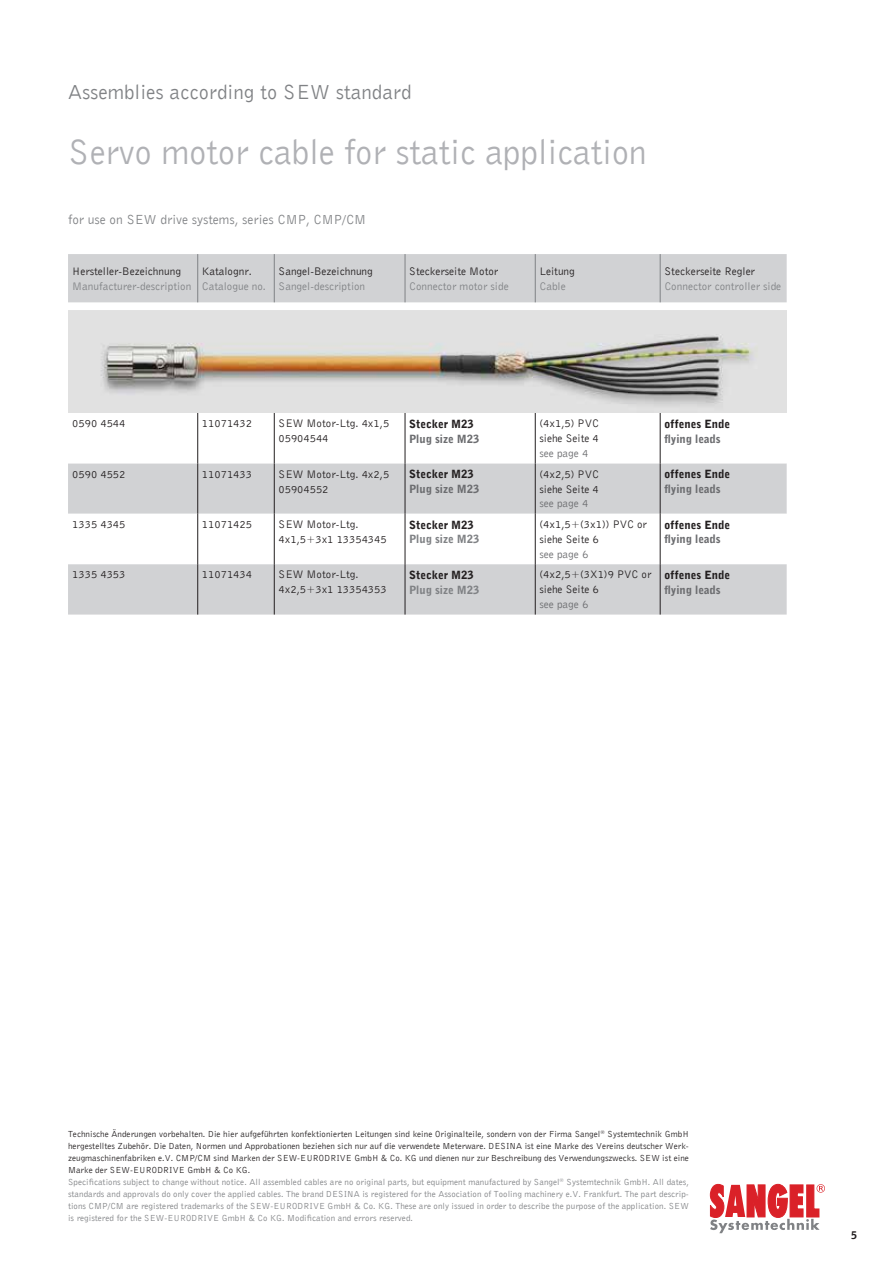
<style>
.page{position:relative;width:893px;height:1263px;background:#fff}
.page>*{position:absolute;margin:0;border:0;box-sizing:border-box;transform-origin:0 0}
.t1{font:36px "Bell Gothic BT Roman";letter-spacing:-.01em;color:#b0b1b5}
.t2{font:21px "Bell Gothic BT Roman";color:#808285}
.t3{font:13.5px "Bell Gothic BT Roman";color:#808285}
.t4{font:11.25px/14.9px "Bell Gothic BT Roman";color:#231f20}
.t5{font:11.25px "Bell Gothic BT Roman";color:#808285}
.t6{font:11.25px "Bell Gothic BT Black";color:#231f20}
.t7{font:11.25px "Bell Gothic BT Black";color:#6c6d70}
.t8{font:11.25px "Bell Gothic BT Roman";color:#6c6d70}
.t9{font:11.25px "Bell Gothic BT Black";color:#808285}
.t10{font:10.5px "Bell Gothic BT Black";color:#231f20}
.t11{font:9px/12px "Bell Gothic BT Roman";letter-spacing:.005em;color:#808285}
.s1{color:#231f20}
</style>
<div class="page">
<svg style="left:710px;top:1184px;width:115px;height:49px"></svg>
<svg style="left:68px;top:254px;width:719px;height:361px;background:#d4d5d7"></svg>
<svg style="left:68px;top:413px;width:719px;height:151px"></svg>
<hr style="left:197px;top:254px;width:1px;height:48px;background:#808285">
<hr style="left:274px;top:254px;width:1px;height:48px;background:#808285">
<hr style="left:405px;top:254px;width:1px;height:48px;background:#808285">
<hr style="left:535px;top:254px;width:1px;height:48px;background:#808285">
<hr style="left:660px;top:254px;width:1px;height:48px;background:#808285">
<hr style="left:197px;top:413px;width:1px;height:50px;background:#231f20">
<hr style="left:197px;top:514px;width:1px;height:50px;background:#231f20">
<hr style="left:274px;top:413px;width:1px;height:50px;background:#231f20">
<hr style="left:274px;top:514px;width:1px;height:50px;background:#231f20">
<hr style="left:405px;top:413px;width:1px;height:50px;background:#231f20">
<hr style="left:405px;top:514px;width:1px;height:50px;background:#231f20">
<hr style="left:535px;top:413px;width:1px;height:50px;background:#231f20">
<hr style="left:535px;top:514px;width:1px;height:50px;background:#231f20">
<hr style="left:660px;top:413px;width:1px;height:50px;background:#231f20">
<hr style="left:660px;top:514px;width:1px;height:50px;background:#231f20">
<hr style="left:197px;top:463px;width:1px;height:51px;background:#231f20">
<hr style="left:197px;top:564px;width:1px;height:51px;background:#231f20">
<hr style="left:274px;top:463px;width:1px;height:51px;background:#231f20">
<hr style="left:274px;top:564px;width:1px;height:51px;background:#231f20">
<hr style="left:405px;top:463px;width:1px;height:51px;background:#231f20">
<hr style="left:405px;top:564px;width:1px;height:51px;background:#231f20">
<hr style="left:535px;top:463px;width:1px;height:51px;background:#231f20">
<hr style="left:535px;top:564px;width:1px;height:51px;background:#231f20">
<hr style="left:660px;top:463px;width:1px;height:51px;background:#231f20">
<hr style="left:660px;top:564px;width:1px;height:51px;background:#231f20">
<img style="left:68px;top:310px;width:719px;height:103px">
<h2 class="t2" style="left:68px;top:79px;width:345px">Assemblies according to SEW standard</h2>
<h1 class="t1" style="left:68px;top:129px;width:580px">Servo motor cable for static application</h1>
<h3 class="t3" style="left:68px;top:211px;width:300px">for use on SEW drive systems, series CMP, CMP/CM</h3>
<p class="t4" style="left:72px;top:263px;width:110px">Hersteller-Bezeichnung</p>
<p class="t5" style="left:72px;top:279px;width:121px">Manufacturer-description</p>
<p class="t4" style="left:202px;top:263px;width:51px">Katalognr.</p>
<p class="t5" style="left:202px;top:279px;width:66px">Catalogue no.</p>
<p class="t4" style="left:279px;top:263px;width:96px">Sangel-Bezeichnung</p>
<p class="t5" style="left:279px;top:279px;width:88px">Sangel-description</p>
<p class="t4" style="left:409px;top:263px;width:91px">Steckerseite Motor</p>
<p class="t5" style="left:409px;top:279px;width:101px">Connector motor side</p>
<p class="t4" style="left:539px;top:263px;width:37px">Leitung</p>
<p class="t5" style="left:539px;top:279px;width:28px">Cable</p>
<p class="t4" style="left:664px;top:263px;width:92px">Steckerseite Regler</p>
<p class="t5" style="left:664px;top:279px;width:118px">Connector controller side</p>
<p class="t4" style="left:72px;top:416px;width:55px">0590 4544</p>
<p class="t4" style="left:202px;top:416px;width:52px">11071432</p>
<p class="t4" style="left:279px;top:416px;width:112px">SEW Motor-Ltg. 4x1,5<br>05904544</p>
<p class="t6" style="left:409px;top:417px;width:66px">Stecker M23</p>
<p class="t7" style="left:409px;top:432px;width:71px">Plug size M23</p>
<p class="t4" style="left:72px;top:466px;width:55px">0590 4552</p>
<p class="t4" style="left:202px;top:466px;width:52px">11071433</p>
<p class="t4" style="left:279px;top:466px;width:112px">SEW Motor-Ltg. 4x2,5<br>05904552</p>
<p class="t6" style="left:409px;top:467px;width:66px">Stecker M23</p>
<p class="t7" style="left:409px;top:482px;width:71px">Plug size M23</p>
<p class="t4" style="left:72px;top:517px;width:55px">1335 4345</p>
<p class="t4" style="left:202px;top:517px;width:52px">11071425</p>
<p class="t4" style="left:279px;top:517px;width:110px">SEW Motor-Ltg.<br>4x1,5+3x1 13354345</p>
<p class="t6" style="left:409px;top:517px;width:66px">Stecker M23</p>
<p class="t9" style="left:409px;top:532px;width:71px">Plug size M23</p>
<p class="t4" style="left:72px;top:567px;width:55px">1335 4353</p>
<p class="t4" style="left:202px;top:567px;width:52px">11071434</p>
<p class="t4" style="left:279px;top:567px;width:110px">SEW Motor-Ltg.<br>4x2,5+3x1 13354353</p>
<p class="t6" style="left:409px;top:568px;width:66px">Stecker M23</p>
<p class="t9" style="left:409px;top:583px;width:71px">Plug size M23</p>
<p class="t4" style="left:539px;top:416px;width:61px">(4x1,5) PVC siehe Seite 4</p>
<p class="t8" style="left:539px;top:446px;width:50px">see page 4</p>
<p class="t6" style="left:664px;top:417px;width:67px">offenes Ende</p>
<p class="t7" style="left:664px;top:432px;width:58px">flying leads</p>
<p class="t4" style="left:539px;top:466px;width:61px">(4x2,5) PVC siehe Seite 4</p>
<p class="t8" style="left:539px;top:497px;width:50px">see page 4</p>
<p class="t6" style="left:664px;top:467px;width:67px">offenes Ende</p>
<p class="t7" style="left:664px;top:482px;width:58px">flying leads</p>
<p class="t4" style="left:539px;top:517px;width:109px">(4x1,5+(3x1)) PVC or siehe Seite 6</p>
<p class="t8" style="left:539px;top:547px;width:50px">see page 6</p>
<p class="t6" style="left:664px;top:517px;width:67px">offenes Ende</p>
<p class="t7" style="left:664px;top:532px;width:58px">flying leads</p>
<p class="t4" style="left:539px;top:567px;width:113px">(4x2,5+(3X1)9 PVC or siehe Seite 6</p>
<p class="t8" style="left:539px;top:597px;width:50px">see page 6</p>
<p class="t6" style="left:664px;top:568px;width:67px">offenes Ende</p>
<p class="t7" style="left:664px;top:583px;width:58px">flying leads</p>
<p class="t11" style="left:68px;top:1128px;width:622px"><span class="s1">Technische Änderungen vorbehalten. Die hier aufgeführten konfektionierten Leitungen sind keine Originalteile, sondern von der Firma Sangel</span><sup>®</sup> <span class="s1">Systemtechnik GmbH hergestelltes Zubehör. Die Daten, Normen und Approbationen beziehen sich nur auf die verwendete Meterware. DESINA ist eine Marke des Vereins deutscher Werk&shy;zeugmaschinenfabriken e.V. CMP/CM sind Marken der SEW-EURODRIVE GmbH &amp; Co. KG und dienen nur zur Beschreibung des Verwendungszwecks. SEW ist eine Marke der SEW-EURODRIVE GmbH &amp; Co KG.<br></span>Specifications subject to change without notice. All assembled cables are no original parts, but equipment manufactured by Sangel<sup>®</sup> Systemtechnik GmbH. All dates, standards and approvals do only cover the applied cables. The brand DESINA is registered for the Association of Tooling machinery e.V. Frankfurt. The part descrip&shy;tions CMP/CM are registered trademarks of the SEW-EURODRIVE GmbH &amp; Co. KG. These are only issued in order to describe the purpose of the application. SEW is registered for the SEW-EURODRIVE GmbH &amp; Co KG. Modification and errors reserved.</p>
<p class="t10" style="left:851px;top:1228px;width:7px">5</p>
</div>
